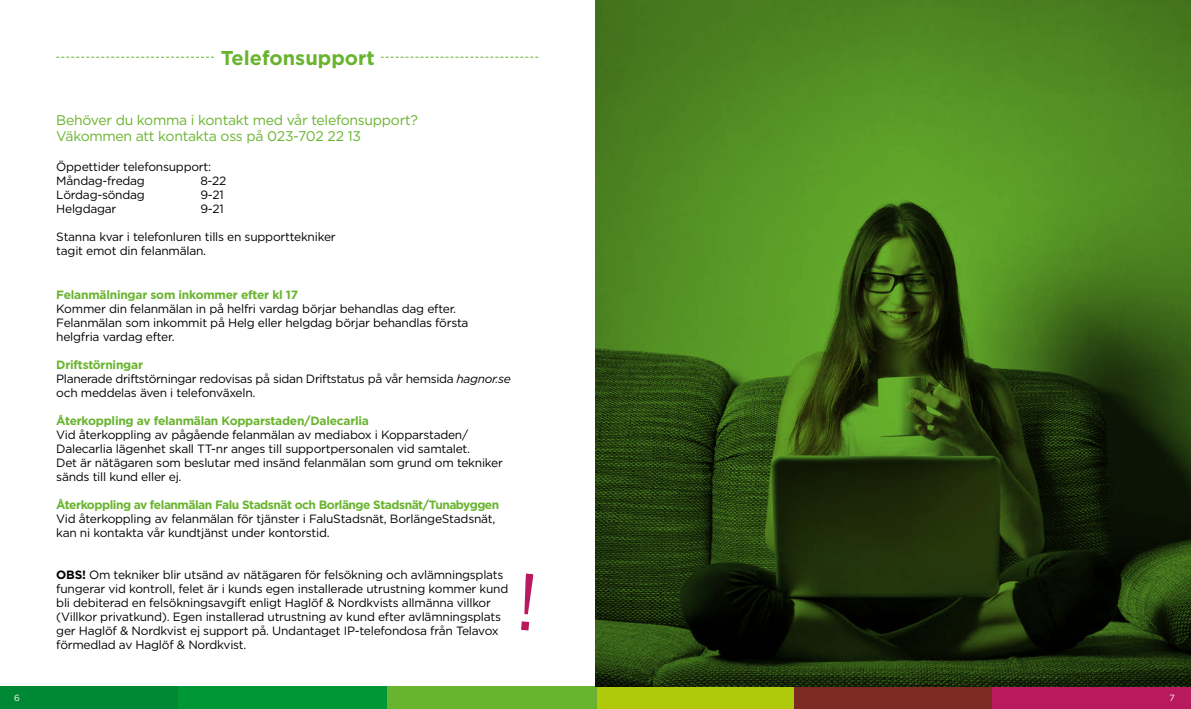
<style>
.page{position:relative;width:1191px;height:709px;background:#fff}
.page>*{position:absolute;margin:0;border:0;box-sizing:border-box;transform-origin:0 0}
.t1{font:700 20px "Gotham";color:#69b42e}
.t2{font:14px/16px "Gotham";letter-spacing:-.02em;color:#69b42e}
.t3{font:12px/14px "Gotham";letter-spacing:-.02em;color:#000}
.t4{font:700 12px "Gotham";letter-spacing:-.035em;color:#69b42e}
.t5{font:9px "Gotham";color:#fff}
.s1{font-weight:700;color:#69b42e}
.s2{font-style:italic}
.s3{font-weight:700}
</style>
<div class="page">
<div style="left:596px;top:686px;width:198px;height:23px;background:#afca0b"></div>
<div style="left:387px;top:686px;width:209px;height:23px;background:#69b42e"></div>
<div style="left:177px;top:686px;width:210px;height:23px;background:#009836"></div>
<div style="left:794px;top:686px;width:198px;height:23px;background:#7d2a23"></div>
<div style="left:0;top:686px;width:177px;height:23px;background:#008835"></div>
<div style="left:992px;top:686px;width:199px;height:23px;background:#b81a5d"></div>
<svg style="left:56px;top:57px;width:482px;height:1px"></svg>
<div style="left:215px;top:44px;width:165px;height:27px;background:#fff"></div>
<svg style="left:521px;top:573px;width:12px;height:57px"></svg>
<svg style="left:595px;top:0;width:596px;height:686px;background:#385e17"></svg>
<h1 class="t1" style="left:221px;top:45px;width:156px">Telefonsupport</h1>
<p class="t2" style="left:56px;top:111px;width:363px">Behöver du komma i kontakt med vår telefonsupport?<br>Väkommen att kontakta oss på 023-702 22 13</p>
<p class="t3" style="left:56px;top:159px;width:156px">Öppettider telefonsupport:<br>Måndag-fredag</p>
<p class="t3" style="left:200px;top:173px;width:28px">8-22</p>
<p class="t3" style="left:56px;top:187px;width:90px">Lördag-söndag</p>
<p class="t3" style="left:200px;top:187px;width:25px">9-21</p>
<p class="t3" style="left:56px;top:201px;width:62px">Helgdagar</p>
<p class="t3" style="left:200px;top:201px;width:25px">9-21</p>
<p class="t3" style="left:56px;top:229px;width:281px">Stanna kvar i telefonluren tills en supporttekniker tagit emot din felanmälan.</p>
<p class="t4" style="left:56px;top:286px;width:243px">Felanmälningar som inkommer efter kl 17</p>
<p class="t3" style="left:56px;top:301px;width:414px">Kommer din felanmälan in på helfri vardag börjar behandlas dag efter.<br>Felanmälan som inkommit på Helg eller helgdag börjar behandlas första helgfria vardag efter.</p>
<p class="t3" style="left:56px;top:357px;width:456px"><span class="s1">Driftstörningar<br></span>Planerade driftstörningar redovisas på sidan Driftstatus på vår hemsida <span class="s2">hagnor.se </span>och meddelas även i telefonväxeln.</p>
<p class="t4" style="left:56px;top:412px;width:314px">Återkoppling av felanmälan Kopparstaden/Dalecarlia</p>
<p class="t3" style="left:56px;top:427px;width:448px">Vid återkoppling av pågående felanmälan av mediabox i Kopparstaden/ Dalecarlia lägenhet skall TT-nr anges till supportpersonalen vid samtalet.<br>Det är nätägaren som beslutar med insänd felanmälan som grund om tekniker sänds till kund eller ej.</p>
<p class="t4" style="left:56px;top:496px;width:444px">Återkoppling av felanmälan Falu Stadsnät och Borlänge Stadsnät/Tunabyggen</p>
<p class="t3" style="left:56px;top:511px;width:440px">Vid återkoppling av felanmälan för tjänster i FaluStadsnät, BorlängeStadsnät, kan ni kontakta vår kundtjänst under kontorstid.</p>
<p class="t3" style="left:56px;top:567px;width:453px"><span class="s3">OBS!</span> Om tekniker blir utsänd av nätägaren för felsökning och avlämningsplats fungerar vid kontroll, felet är i kunds egen installerade utrustning kommer kund bli debiterad en felsökningsavgift enligt Haglöf &amp; Nordkvists allmänna villkor (Villkor privatkund). Egen installerad utrustning av kund efter avlämningsplats ger Haglöf &amp; Nordkvist ej support på. Undantaget IP-telefondosa från Telavox förmedlad av Haglöf &amp; Nordkvist.</p>
<p class="t5" style="left:14px;top:692px;width:7px">6</p>
<p class="t5" style="left:1169px;top:692px;width:7px">7</p>
</div>
